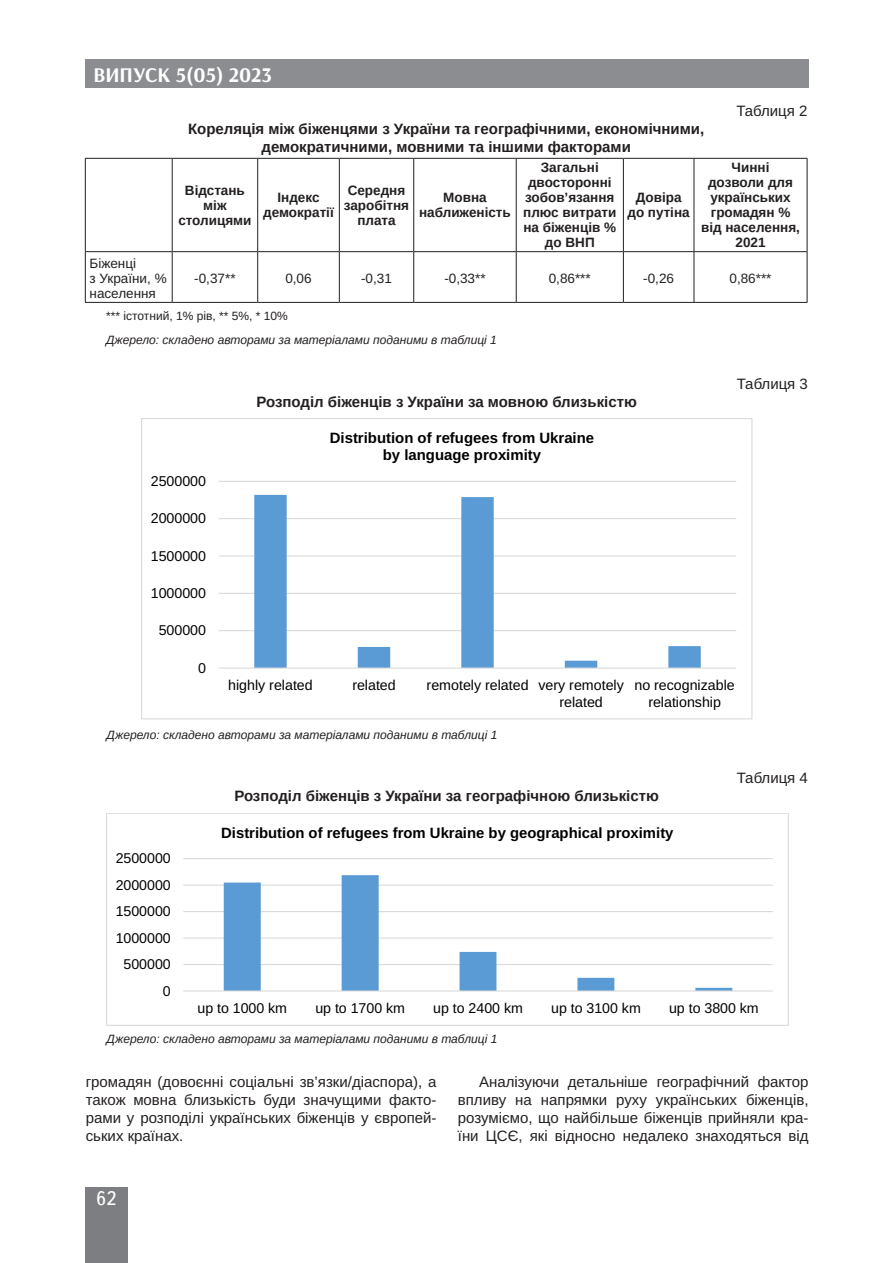
<style>
.page{position:relative;width:893px;height:1263px;background:#fff}
.page>*{position:absolute;margin:0;border:0;box-sizing:border-box;transform-origin:0 0}
.t1{font:700 21px "Arsenal";color:#fff}
.t2{font:19.5px "Ukrainian Text";color:#fff}
.Текст_основной_G{font:15px/18.1px "Arimo";color:#231f20;text-align:justify}
.Таблица_подпись{font:700 15px "Arimo";color:#231f20}
.t3{font:700 14.85px/17.1px "Arimo";color:#000;text-align:center}
.t4{font:14.25px/16.4px "Arimo Roman";color:#000}
.Таблица_шапка{font:700 13.5px/15px "Arimo";color:#231f20;text-align:center}
.Таблица_текст{font:13.5px/15px "Arimo";color:#231f20}
.Джерело{font:italic 12px "Arimo";color:#231f20}
.Примечание{font:12px "Arimo";color:#231f20}
</style>
<div class="page">
<div style="left:85px;top:1186px;width:43px;height:76px;background:#7c7e81"></div>
<div style="left:85px;top:60px;width:723px;height:28px;background:#8b8d90"></div>
<hr style="left:85px;top:159px;width:1px;height:92px;background:#231f20">
<hr style="left:85px;top:158px;width:87px;height:1px;background:#231f20">
<hr style="left:172px;top:158px;width:86px;height:1px;background:#231f20">
<hr style="left:258px;top:158px;width:81px;height:1px;background:#231f20">
<hr style="left:339px;top:158px;width:75px;height:1px;background:#231f20">
<hr style="left:414px;top:158px;width:102px;height:1px;background:#231f20">
<hr style="left:516px;top:158px;width:107px;height:1px;background:#231f20">
<hr style="left:623px;top:158px;width:71px;height:1px;background:#231f20">
<hr style="left:694px;top:158px;width:113px;height:1px;background:#231f20">
<hr style="left:85px;top:252px;width:1px;height:50px;background:#231f20">
<hr style="left:172px;top:159px;width:1px;height:92px;background:#231f20">
<hr style="left:257px;top:159px;width:1px;height:92px;background:#231f20">
<hr style="left:339px;top:159px;width:1px;height:92px;background:#231f20">
<hr style="left:413px;top:159px;width:1px;height:92px;background:#231f20">
<hr style="left:516px;top:159px;width:1px;height:92px;background:#231f20">
<hr style="left:623px;top:159px;width:1px;height:92px;background:#231f20">
<hr style="left:694px;top:159px;width:1px;height:92px;background:#231f20">
<hr style="left:807px;top:159px;width:1px;height:92px;background:#231f20">
<hr style="left:172px;top:252px;width:1px;height:50px;background:#231f20">
<hr style="left:257px;top:252px;width:1px;height:50px;background:#231f20">
<hr style="left:339px;top:252px;width:1px;height:50px;background:#231f20">
<hr style="left:413px;top:252px;width:1px;height:50px;background:#231f20">
<hr style="left:516px;top:252px;width:1px;height:50px;background:#231f20">
<hr style="left:623px;top:252px;width:1px;height:50px;background:#231f20">
<hr style="left:694px;top:252px;width:1px;height:50px;background:#231f20">
<hr style="left:807px;top:252px;width:1px;height:50px;background:#231f20">
<hr style="left:85px;top:251px;width:87px;height:1px;background:#231f20">
<hr style="left:172px;top:251px;width:86px;height:1px;background:#231f20">
<hr style="left:258px;top:251px;width:81px;height:1px;background:#231f20">
<hr style="left:339px;top:251px;width:75px;height:1px;background:#231f20">
<hr style="left:414px;top:251px;width:102px;height:1px;background:#231f20">
<hr style="left:516px;top:251px;width:107px;height:1px;background:#231f20">
<hr style="left:623px;top:251px;width:71px;height:1px;background:#231f20">
<hr style="left:694px;top:251px;width:113px;height:1px;background:#231f20">
<hr style="left:85px;top:302px;width:87px;height:1px;background:#231f20">
<hr style="left:172px;top:302px;width:86px;height:1px;background:#231f20">
<hr style="left:258px;top:302px;width:81px;height:1px;background:#231f20">
<hr style="left:339px;top:302px;width:75px;height:1px;background:#231f20">
<hr style="left:414px;top:302px;width:102px;height:1px;background:#231f20">
<hr style="left:516px;top:302px;width:107px;height:1px;background:#231f20">
<hr style="left:623px;top:302px;width:71px;height:1px;background:#231f20">
<hr style="left:694px;top:302px;width:113px;height:1px;background:#231f20">
<hr style="left:219px;top:630px;width:517px;height:1px;background:#d9d9d9">
<hr style="left:219px;top:593px;width:517px;height:1px;background:#d9d9d9">
<hr style="left:219px;top:555px;width:517px;height:1px;background:#d9d9d9">
<hr style="left:219px;top:518px;width:517px;height:1px;background:#d9d9d9">
<hr style="left:219px;top:481px;width:517px;height:1px;background:#d9d9d9">
<svg style="left:254px;top:495px;width:447px;height:172px"></svg>
<hr style="left:219px;top:667px;width:517px;height:2px;background:#d9d9d9">
<hr style="left:183px;top:964px;width:590px;height:1px;background:#d9d9d9">
<hr style="left:183px;top:937px;width:590px;height:1px;background:#d9d9d9">
<hr style="left:183px;top:911px;width:590px;height:1px;background:#d9d9d9">
<hr style="left:183px;top:884px;width:590px;height:2px;background:#d9d9d9">
<hr style="left:183px;top:858px;width:590px;height:1px;background:#d9d9d9">
<svg style="left:224px;top:875px;width:508px;height:115px"></svg>
<hr style="left:183px;top:990px;width:590px;height:1px;background:#d9d9d9">
<div style="left:106px;top:813px;width:683px;height:213px;border:1px solid #d9d9d9"></div>
<h1 class="t1" style="left:93px;top:62px;width:180px">ВИПУСК 5(05) 2023</h1>
<p class="Текст_основной_G" style="left:736px;top:102px;width:73px">Таблиця 2</p>
<p class="Таблица_подпись" style="left:188px;top:118px;width:518px">Кореляція між біженцями з України та географічними, економічними,</p>
<p class="Таблица_подпись" style="left:261px;top:136px;width:371px">демократичними, мовними та іншими факторами</p>
<p class="Таблица_шапка" style="left:185px;top:183px;width:61px">Відстань</p>
<p class="Таблица_шапка" style="left:178px;top:198px;width:75px">між столицями</p>
<p class="Таблица_шапка" style="left:263px;top:190px;width:72px">Індекс демократії</p>
<p class="Таблица_шапка" style="left:344px;top:183px;width:67px">Середня заробітня плата</p>
<p class="Таблица_шапка" style="left:419px;top:190px;width:93px">Мовна наближеність</p>
<p class="Таблица_шапка" style="left:523px;top:160px;width:95px">Загальні двосторонні зобов’язання плюс витрати на біженців % до ВНП</p>
<p class="Таблица_шапка" style="left:708px;top:160px;width:87px">Чинні дозволи для українських громадян %</p>
<p class="Таблица_шапка" style="left:701px;top:220px;width:100px">від населення,<br>2021</p>
<p class="Таблица_шапка" style="left:628px;top:190px;width:64px">Довіра до путіна</p>
<p class="Таблица_текст" style="left:90px;top:256px;width:48px">Біженці</p>
<p class="Таблица_текст" style="left:90px;top:271px;width:79px">з України, % населення</p>
<p class="Таблица_текст" style="left:194px;top:271px;width:43px">-0,37**</p>
<p class="Таблица_текст" style="left:285px;top:271px;width:28px">0,06</p>
<p class="Таблица_текст" style="left:361px;top:271px;width:32px">-0,31</p>
<p class="Таблица_текст" style="left:444px;top:271px;width:43px">-0,33**</p>
<p class="Таблица_текст" style="left:549px;top:271px;width:44px">0,86***</p>
<p class="Таблица_текст" style="left:643px;top:271px;width:32px">-0,26</p>
<p class="Таблица_текст" style="left:729px;top:271px;width:44px">0,86***</p>
<p class="Примечание" style="left:106px;top:308px;width:183px">*** істотний, 1% рів, ** 5%, * 10%</p>
<p class="Джерело" style="left:106px;top:332px;width:392px">Джерело: складено авторами за матеріалами поданими в таблиці 1</p>
<p class="Текст_основной_G" style="left:737px;top:375px;width:73px">Таблиця 3</p>
<p class="Таблица_подпись" style="left:256px;top:392px;width:382px">Розподіл біженців з України за мовною близькістю</p>
<p class="t4" style="left:151px;top:473px;width:57px">2500000</p>
<p class="t4" style="left:151px;top:510px;width:57px">2000000</p>
<p class="t4" style="left:151px;top:548px;width:57px">1500000</p>
<p class="t4" style="left:151px;top:585px;width:57px">1000000</p>
<p class="t4" style="left:159px;top:622px;width:49px">500000</p>
<p class="t4" style="left:198px;top:660px;width:9px">0</p>
<p class="t3" style="left:330px;top:430px;width:266px">Distribution of refugees from Ukraine by language proximity</p>
<p class="t4" style="left:228px;top:677px;width:86px">highly related</p>
<p class="t4" style="left:352px;top:677px;width:45px">related</p>
<p class="t4" style="left:559px;top:677px;width:66px;text-indent:-133px">remotely related very remotely related</p>
<p class="t4" style="left:634px;top:677px;width:102px;text-align:center">no recognizable relationship</p>
<p class="Джерело" style="left:107px;top:727px;width:392px">Джерело: складено авторами за матеріалами поданими в таблиці 1</p>
<p class="Таблица_подпись" style="left:234px;top:786px;width:426px">Розподіл біженців з України за географічною близькістю</p>
<p class="t4" style="left:116px;top:850px;width:57px">2500000</p>
<p class="t4" style="left:116px;top:877px;width:57px">2000000</p>
<p class="t4" style="left:116px;top:903px;width:57px">1500000</p>
<p class="t4" style="left:116px;top:930px;width:57px">1000000</p>
<p class="t4" style="left:124px;top:956px;width:49px">500000</p>
<p class="t4" style="left:163px;top:983px;width:9px">0</p>
<p class="t3" style="left:221px;top:824px;width:454px">Distribution of refugees from Ukraine by geographical proximity</p>
<p class="Текст_основной_G" style="left:737px;top:769px;width:73px">Таблиця 4</p>
<p class="t4" style="left:197px;top:1000px;width:91px">up to 1000 km</p>
<p class="t4" style="left:315px;top:1000px;width:91px">up to 1700 km</p>
<p class="t4" style="left:433px;top:1000px;width:91px">up to 2400 km</p>
<p class="t4" style="left:551px;top:1000px;width:91px">up to 3100 km</p>
<p class="t4" style="left:669px;top:1000px;width:91px">up to 3800 km</p>
<p class="Джерело" style="left:107px;top:1030px;width:392px">Джерело: складено авторами за матеріалами поданими в таблиці 1</p>
<p class="Текст_основной_G" style="left:86px;top:1072px;width:352px">громадян (довоєнні соціальні зв’язки/діаспора), а також мовна близькість буди значущими факто&shy;рами у розподілі українських біженців у європей&shy;ських країнах.</p>
<p class="Текст_основной_G" style="left:458px;top:1072px;width:352px;text-indent:21px">Аналізуючи детальніше географічний фактор впливу на напрямки руху українських біженців, розуміємо, що найбільше біженців прийняли кра&shy;їни ЦСЄ, які відносно недалеко знаходяться від</p>
<h2 class="t2" style="left:96px;top:1188px;width:22px">62</h2>
</div>
